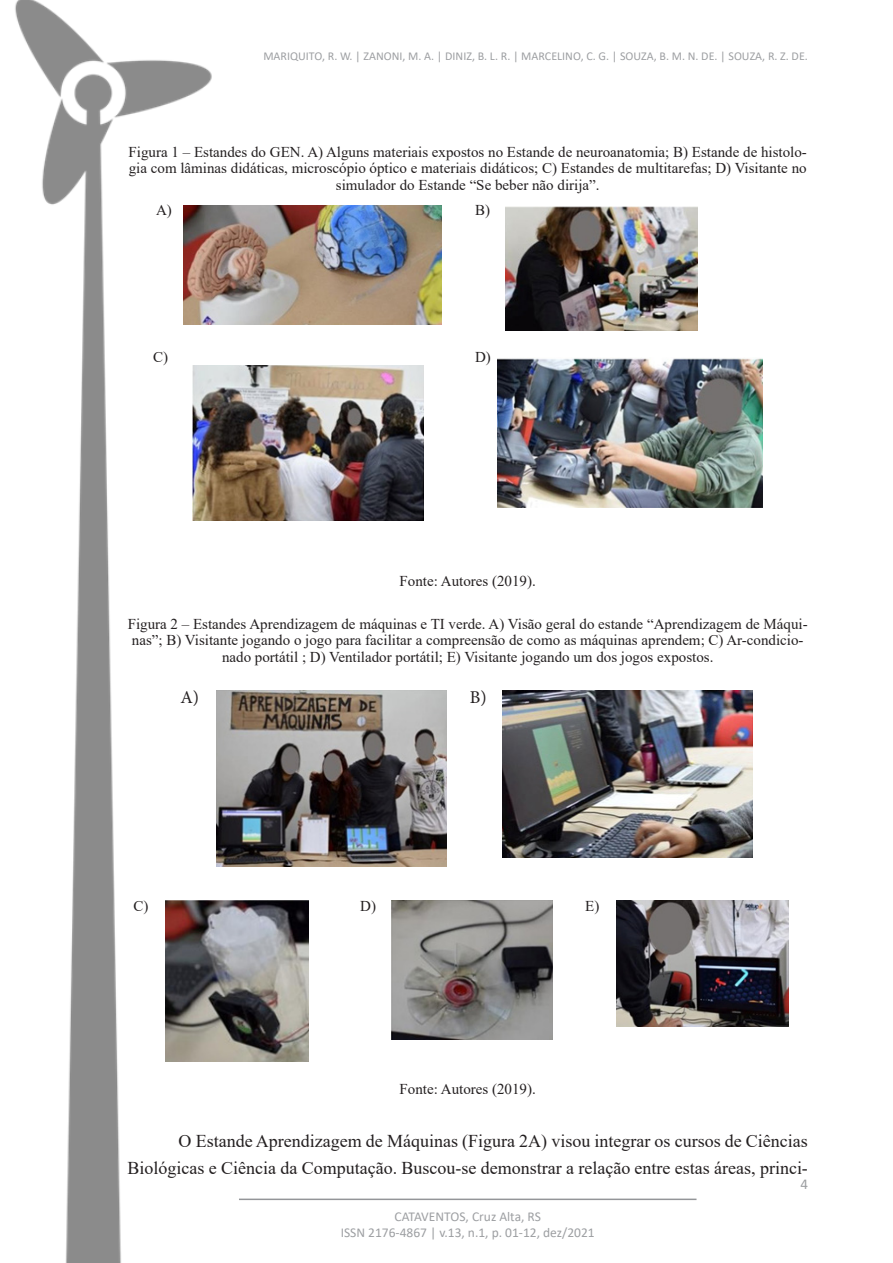
<style>
.page{position:relative;width:893px;height:1263px;background:#fff}
.page>*{position:absolute;margin:0;border:0;box-sizing:border-box;transform-origin:0 0}
.t1{font:18px/27px "Times New Roman";color:#231f20;text-align:right}
.t2{font:18px "Minion Pro";color:#231f20}
.t3{font:15px/16.5px "Times New Roman";color:#231f20;text-align:center}
.t4{font:15px "Calibri";color:#9d9fa2}
.t5{font:13.5px/16.2px "Calibri";color:#9d9fa2;text-align:center}
.t6{font:12px "Calibri";color:#9d9fa2}
</style>
<div class="page">
<hr style="left:239px;top:1198px;width:457px;height:2px;background:#939598">
<img style="left:15px;top:0;width:206px;height:1263px">
<img style="left:217px;top:690px;width:229px;height:176px">
<img style="left:502px;top:690px;width:250px;height:168px">
<img style="left:165px;top:900px;width:144px;height:162px">
<img style="left:392px;top:900px;width:161px;height:140px">
<img style="left:617px;top:900px;width:171px;height:126px">
<img style="left:184px;top:205px;width:257px;height:120px">
<img style="left:505px;top:206px;width:192px;height:124px">
<img style="left:193px;top:365px;width:231px;height:155px">
<img style="left:498px;top:358px;width:264px;height:150px">
<p class="t6" style="left:263px;top:48px;width:546px">MARIQUITO, R. W. | ZANONI, M. A. | DINIZ, B. L. R. | MARCELINO, C. G. | SOUZA, B. M. N. DE. | SOUZA, R. Z. DE.</p>
<p class="t3" style="left:129px;top:143px;width:680px">Figura 1 – Estandes do GEN. A) Alguns materiais expostos no Estande de neuroanatomia; B) Estande de histolo&shy;gia com lâminas didáticas, microscópio óptico e materiais didáticos; C) Estandes de multitarefas; D) Visitante no simulador do Estande “Se beber não dirija”.</p>
<p class="t3" style="left:156px;top:201px;width:17px">A)</p>
<p class="t3" style="left:475px;top:201px;width:16px">B)</p>
<p class="t3" style="left:153px;top:348px;width:16px">C)</p>
<p class="t3" style="left:475px;top:348px;width:17px">D)</p>
<p class="t3" style="left:400px;top:572px;width:138px">Fonte: Autores (2019).</p>
<p class="t3" style="left:128px;top:615px;width:681px">Figura 2 – Estandes Aprendizagem de máquinas e TI verde. A) Visão geral do estande “Aprendizagem de Máqui&shy;nas”; B) Visitante jogando o jogo para facilitar a compreensão de como as máquinas aprendem; C) Ar-condicio&shy;nado portátil ; D) Ventilador portátil; E) Visitante jogando um dos jogos expostos.</p>
<p class="t2" style="left:180px;top:685px;width:20px">A)</p>
<p class="t2" style="left:470px;top:685px;width:18px">B)</p>
<p class="t3" style="left:134px;top:897px;width:16px">C)</p>
<p class="t3" style="left:360px;top:897px;width:17px">D)</p>
<p class="t3" style="left:585px;top:897px;width:16px">E)</p>
<p class="t3" style="left:400px;top:1080px;width:138px">Fonte: Autores (2019).</p>
<p class="t1" style="left:128px;top:1127px;width:682px">O Estande Aprendizagem de Máquinas (Figura 2A) visou integrar os cursos de Ciências<br>Biológicas e Ciência da Computação. Buscou-se demonstrar a relação entre estas áreas, princi-</p>
<p class="t4" style="left:800px;top:1174px;width:9px">4</p>
<p class="t5" style="left:341px;top:1208px;width:256px">CATAVENTOS, Cruz Alta, RS<br>ISSN 2176-4867 | v.13, n.1, p. 01-12, dez/2021</p>
</div>
